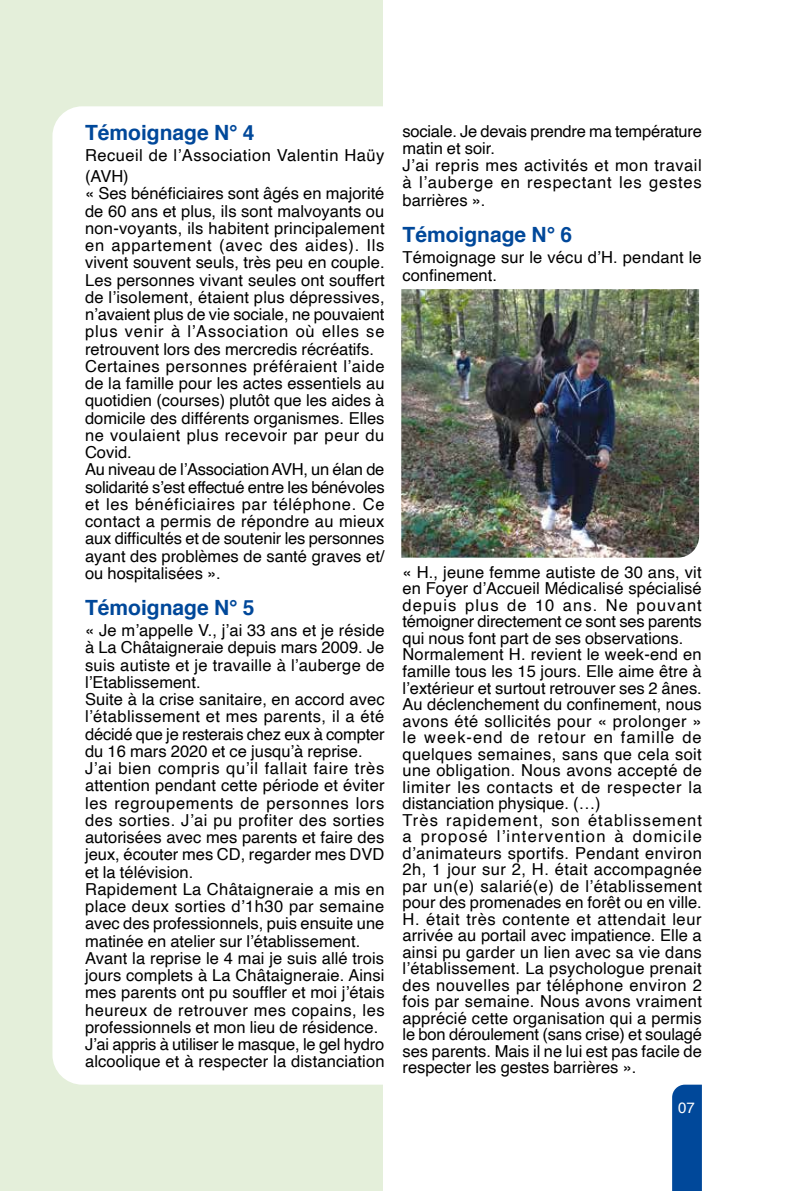
<style>
.page{position:relative;width:787px;height:1191px;background:#fff}
.page>*{position:absolute;margin:0;border:0;box-sizing:border-box;transform-origin:0 0}
.t1{font:700 21px "Helvetica";color:#00489a}
.t2{font:16.5px/17.2px "Helvetica";letter-spacing:.005em;color:#000}
.t3{font:16.5px/17.2px "Helvetica";letter-spacing:.035em;color:#000}
.t4{font:16.5px/21px "Helvetica";letter-spacing:.03em;color:#000}
.t5{font:15px "Helvetica";color:#fff}
</style>
<div class="page">
<svg style="left:672px;top:1084px;width:30px;height:107px;background:#064c9c"></svg>
<div style="left:0;top:0;width:383px;height:1191px;background:#e4efda"></div>
<div style="left:52px;top:106px;width:437px;height:978px;background:#fff"></div>
<img style="left:401px;top:289px;width:298px;height:268px">
<p class="t1" style="left:85px;top:116px;width:171px">Témoignage N° 4</p>
<p class="t4" style="left:85px;top:145px;width:301px">Recueil de l’Association Valentin Haüy (AVH)</p>
<p class="t2" style="left:85px;top:185px;width:301px">« Ses bénéficiaires sont âgés en majorité de 60 ans et plus, ils sont malvoyants ou non-voyants, ils habitent principalement en appartement (avec des aides). Ils vivent souvent seuls, très peu en couple.<br>Les personnes vivant seules ont souffert de l’isolement, étaient plus dépressives, n’avaient plus de vie sociale, ne pouvaient plus venir à l’Association où elles se retrouvent lors des mercredis récréatifs.<br>Certaines personnes préféraient l’aide de la famille pour les actes essentiels au quotidien (courses) plutôt que les aides à domicile des différents organismes. Elles ne voulaient plus recevoir par peur du Covid.<br>Au niveau de l’Association AVH, un élan de solidarité s’est effectué entre les bénévoles et les bénéficiaires par téléphone. Ce contact a permis de répondre au mieux aux difficultés et de soutenir les personnes ayant des problèmes de santé graves et/ ou hospitalisées ».</p>
<p class="t1" style="left:85px;top:591px;width:171px">Témoignage N° 5</p>
<p class="t2" style="left:85px;top:622px;width:301px">« Je m’appelle V., j’ai 33 ans et je réside à La Châtaigneraie depuis mars 2009. Je suis autiste et je travaille à l’auberge de l’Etablissement.<br>Suite à la crise sanitaire, en accord avec l’établissement et mes parents, il a été décidé que je resterais chez eux à compter du 16 mars 2020 et ce jusqu’à reprise.<br>J’ai bien compris qu’il fallait faire très attention pendant cette période et éviter les regroupements de personnes lors des sorties. J’ai pu profiter des sorties autorisées avec mes parents et faire des jeux, écouter mes CD, regarder mes DVD et la télévision.<br>Rapidement La Châtaigneraie a mis en place deux sorties d’1h30 par semaine avec des professionnels, puis ensuite une matinée en atelier sur l’établissement.<br>Avant la reprise le 4 mai je suis allé trois jours complets à La Châtaigneraie. Ainsi mes parents ont pu souffler et moi j’étais heureux de retrouver mes copains, les professionnels et mon lieu de résidence.<br>J’ai appris à utiliser le masque, le gel hydro alcoolique et à respecter la distanciation</p>
<p class="t3" style="left:402px;top:123px;width:301px">sociale. Je devais prendre ma température matin et soir.<br>J’ai repris mes activités et mon travail à l’auberge en respectant les gestes barrières ».</p>
<p class="t1" style="left:402px;top:217px;width:171px">Témoignage N° 6</p>
<p class="t2" style="left:402px;top:248px;width:301px;line-height:18px">Témoignage sur le vécu d’H. pendant le confinement.</p>
<p class="t2" style="left:402px;top:564px;width:301px;line-height:16.5px">« H., jeune femme autiste de 30 ans, vit en Foyer d’Accueil Médicalisé spécialisé depuis plus de 10 ans. Ne pouvant témoigner directement ce sont ses parents qui nous font part de ses observations.<br>Normalement H. revient le week-end en famille tous les 15 jours. Elle aime être à l’extérieur et surtout retrouver ses 2 ânes.<br>Au déclenchement du confinement, nous avons été sollicités pour « prolonger » le week-end de retour en famille de quelques semaines, sans que cela soit une obligation. Nous avons accepté de limiter les contacts et de respecter la distanciation physique. (…)<br>Très rapidement, son établissement a proposé l’intervention à domicile d’animateurs sportifs. Pendant environ 2h, 1 jour sur 2, H. était accompagnée par un(e) salarié(e) de l’établissement pour des promenades en forêt ou en ville.<br>H. était très contente et attendait leur arrivée au portail avec impatience. Elle a ainsi pu garder un lien avec sa vie dans l’établissement. La psychologue prenait des nouvelles par téléphone environ 2 fois par semaine. Nous avons vraiment apprécié cette organisation qui a permis le bon déroulement (sans crise) et soulagé ses parents. Mais il ne lui est pas facile de respecter les gestes barrières ».</p>
<p class="t5" style="left:678px;top:1096px;width:18px">07</p>
</div>
